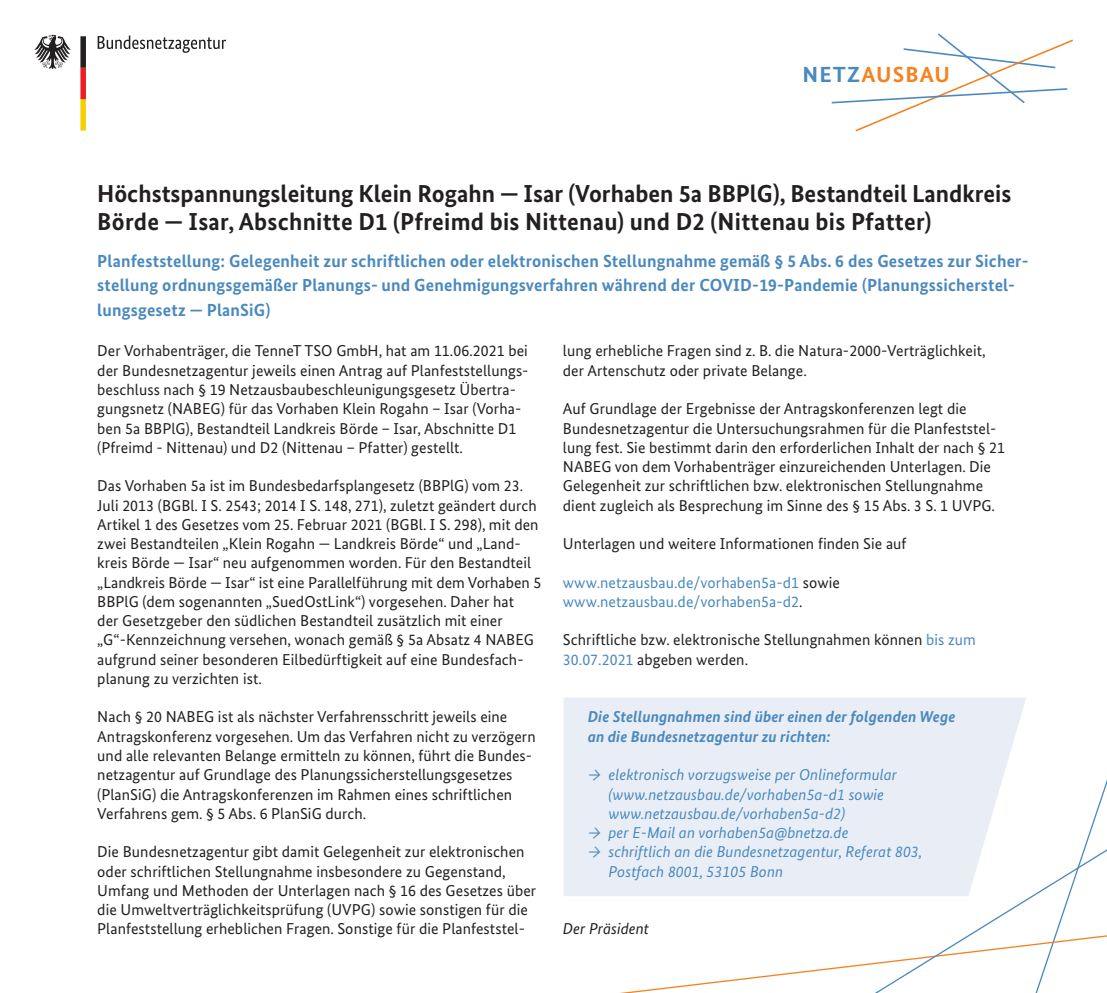
<style>
.page{position:relative;width:1107px;height:993px;background:#fff}
.page>*{position:absolute;margin:0;border:0;box-sizing:border-box;transform-origin:0 0}
.t1{font:700 24.5px/28px "Bundes Sans";color:#231f20}
.t2{font:700 21.88px "Bundes Sans";letter-spacing:.05em;color:#f58220;scale:1.04 1}
.t3{font:700 17.5px/24.5px "Bundes Sans";letter-spacing:.01em;color:#4a89be}
.t4{font:15.75px/19.2px "Bundes Sans";letter-spacing:.005em;color:#231f20}
.t5{font:italic 15.75px/19.2px "Bundes Sans";letter-spacing:.005em;color:#4a89be}
.t6{font:italic 700 15.75px/19.2px "Bundes Sans";letter-spacing:.005em;color:#4a89be}
.t7{font:15.75px/19.2px "Bundes Sans";letter-spacing:.005em;color:#4a89be}
.t8{font:italic 15.75px "Bundes Sans";letter-spacing:.005em;color:#231f20}
.s1{color:#4a89be}
.s2{color:#231f20}
</style>
<div class="page">
<svg style="left:98px;top:35px;width:128px;height:18px"></svg>
<svg style="left:34px;top:35px;width:37px;height:34px"></svg>
<svg style="left:80px;top:36px;width:6px;height:94px"></svg>
<svg style="left:831px;top:33px;width:242px;height:99px"></svg>
<svg style="left:635px;top:783px;width:471px;height:209px"></svg>
<div style="left:563px;top:698px;width:463px;height:197px;background:#e9eef6"></div>
<p class="t2" style="left:802px;top:61px;width:143px"><span class="s1">NETZ</span>AUSBAU</p>
<h1 class="t1" style="left:97px;top:179px;width:915px">Höchstspannungsleitung Klein Rogahn — Isar (Vorhaben 5a BBPlG), Bestandteil Landkreis<br>Börde — Isar, Abschnitte D1 (Pfreimd bis Nittenau) und D2 (Nittenau bis Pfatter)</h1>
<h2 class="t3" style="left:97px;top:248px;width:932px">Planfeststellung: Gelegenheit zur schriftlichen oder elektronischen Stellungnahme gemäß § 5 Abs. 6 des Gesetzes zur Sicher&shy;stellung ordnungsgemäßer Planungs- und Genehmigungsverfahren während der COVID-19-Pandemie (Planungssicherstel&shy;lungsgesetz — PlanSiG)</h2>
<p class="t4" style="left:97px;top:341px;width:432px">Der Vorhabenträger, die TenneT TSO GmbH, hat am 11.06.2021 bei der Bundesnetzagentur jeweils einen Antrag auf Planfeststellungs&shy;beschluss nach § 19 Netzausbaubeschleunigungsgesetz Übertra&shy;gungsnetz (NABEG) für das Vorhaben Klein Rogahn – Isar (Vorha&shy;ben 5a BBPlG), Bestandteil Landkreis Börde – Isar, Abschnitte D1 (Pfreimd - Nittenau) und D2 (Nittenau – Pfatter) gestellt.</p>
<p class="t4" style="left:97px;top:476px;width:445px">Das Vorhaben 5a ist im Bundesbedarfsplangesetz (BBPlG) vom 23.<br>Juli 2013 (BGBl. I S. 2543; 2014 I S. 148, 271), zuletzt geändert durch Artikel 1 des Gesetzes vom 25. Februar 2021 (BGBl. I S. 298), mit den zwei Bestandteilen „Klein Rogahn — Landkreis Börde“ und „Land&shy;kreis Börde — Isar“ neu aufgenommen worden. Für den Bestandteil „Landkreis Börde — Isar“ ist eine Parallelführung mit dem Vorhaben 5<br>BBPlG (dem sogenannten „SuedOstLink“) vorgesehen. Daher hat<br>der Gesetzgeber den südlichen Bestandteil zusätzlich mit einer „G“-Kennzeichnung versehen, wonach gemäß § 5a Absatz 4 NABEG aufgrund seiner besonderen Eilbedürftigkeit auf eine Bundesfach&shy;planung zu verzichten ist.</p>
<p class="t4" style="left:97px;top:707px;width:440px">Nach § 20 NABEG ist als nächster Verfahrensschritt jeweils eine Antragskonferenz vorgesehen. Um das Verfahren nicht zu verzögern und alle relevanten Belange ermitteln zu können, führt die Bundes&shy;netzagentur auf Grundlage des Planungssicherstellungsgesetzes (PlanSiG) die Antragskonferenzen im Rahmen eines schriftlichen Verfahrens gem. § 5 Abs. 6 PlanSiG durch.</p>
<p class="t4" style="left:97px;top:841px;width:440px">Die Bundesnetzagentur gibt damit Gelegenheit zur elektronischen oder schriftlichen Stellungnahme insbesondere zu Gegenstand, Umfang und Methoden der Unterlagen nach § 16 des Gesetzes über die Umweltverträglichkeitsprüfung (UVPG) sowie sonstigen für die Planfeststellung erheblichen Fragen. Sonstige für die Planfeststel-</p>
<p class="t4" style="left:563px;top:341px;width:424px">lung erhebliche Fragen sind z. B. die Natura-2000-Verträglichkeit, der Artenschutz oder private Belange.</p>
<p class="t4" style="left:563px;top:399px;width:443px">Auf Grundlage der Ergebnisse der Antragskonferenzen legt die Bundesnetzagentur die Untersuchungsrahmen für die Planfeststel&shy;lung fest. Sie bestimmt darin den erforderlichen Inhalt der nach § 21<br>NABEG von dem Vorhabenträger einzureichenden Unterlagen. Die Gelegenheit zur schriftlichen bzw. elektronischen Stellungnahme dient zugleich als Besprechung im Sinne des § 15 Abs. 3 S. 1 UVPG.</p>
<p class="t4" style="left:563px;top:533px;width:345px">Unterlagen und weitere Informationen finden Sie auf</p>
<p class="t7" style="left:563px;top:572px;width:278px">www.netzausbau.de/vorhaben5a-d1 <span class="s2">sowie </span>www.netzausbau.de/vorhaben5a-d2<span class="s2">.</span></p>
<p class="t4" style="left:563px;top:630px;width:414px">Schriftliche bzw. elektronische Stellungnahmen können <span class="s1">bis zum<br>30.07.2021</span> abgeben werden.</p>
<p class="t6" style="left:587px;top:707px;width:369px">Die Stellungnahmen sind über einen der folgenden Wege an die Bundesnetzagentur zu richten:</p>
<p class="t5" style="left:608px;top:764px;width:290px;text-indent:-21px">→ elektronisch vorzugsweise per Onlineformular (www.netzausbau.de/vorhaben5a-d1 sowie www.netzausbau.de/vorhaben5a-d2)</p>
<p class="t5" style="left:587px;top:822px;width:262px">→ per E-Mail an vorhaben5a@bnetza.de</p>
<p class="t5" style="left:608px;top:841px;width:315px;text-indent:-21px">→ schriftlich an die Bundesnetzagentur, Referat 803,<br>Postfach 8001, 53105 Bonn</p>
<p class="t8" style="left:563px;top:919px;width:88px">Der Präsident</p>
</div>
